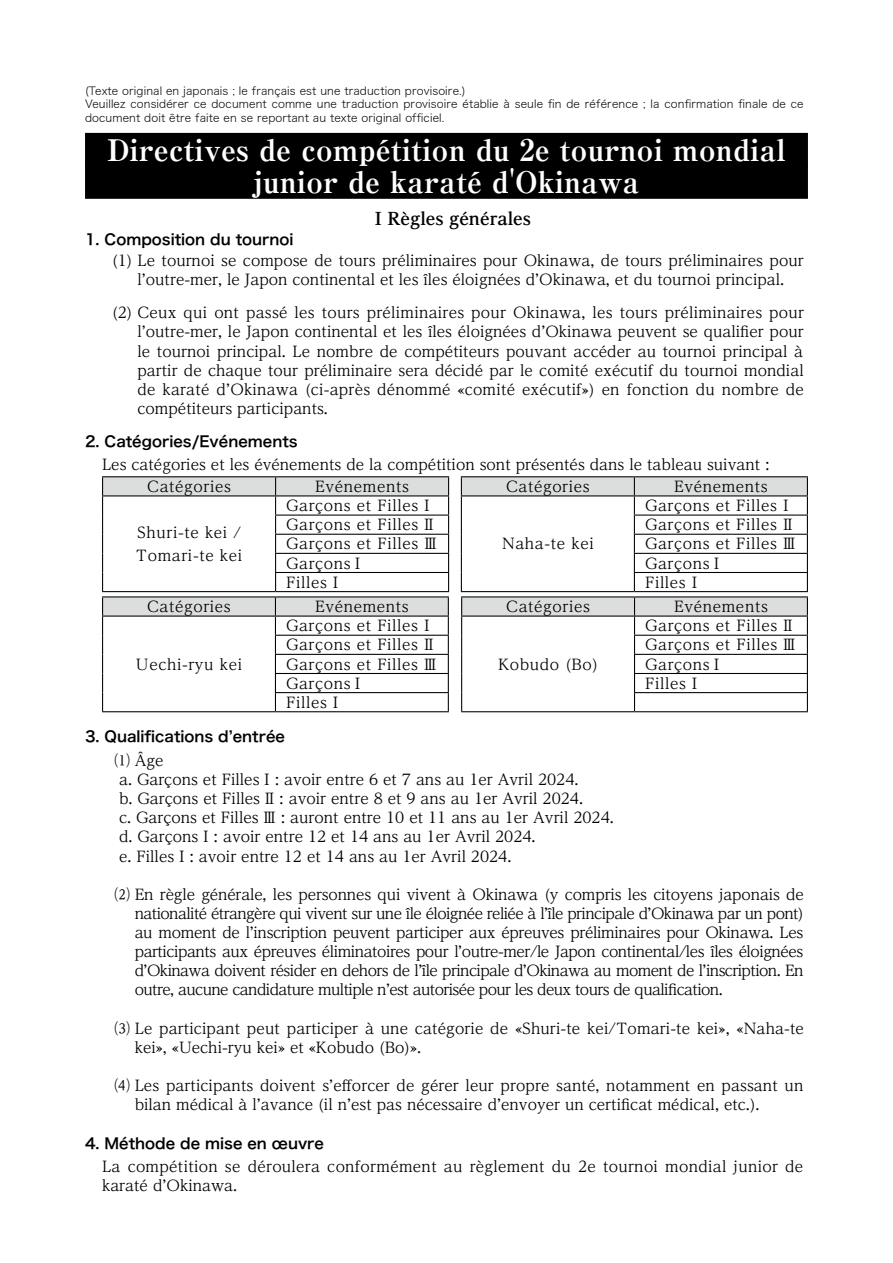
<style>
.page{position:relative;width:893px;height:1263px;background:#fff}
.page>*{position:absolute;margin:0;border:0;box-sizing:border-box;transform-origin:0 0}
.t1{font:700 expanded 29.7px/32px "Ryumin Pro";color:#fff;text-align:center}
.t2{font:700 expanded 16.95px "UD Reimin Pr 6 N";color:#000}
.t3{font:14.85px/19.2px "UD Reimin Pr 6 N";color:#000}
.t4{font:14.85px/23.4px "UD Reimin Pr 6 N";letter-spacing:.04em;color:#000}
.t5{font:14.85px "Hira Kaku Std W6";color:#000}
.t6{font:14.85px/19.2px "UD Reimin Pr 6 N";letter-spacing:.02em;color:#000}
.t7{font:11.1px/13.8px "Hira Kaku Std W2";letter-spacing:.01em;color:#000}
</style>
<div class="page">
<div style="left:85px;top:133px;width:723px;height:34px;background:#000"></div>
<div style="left:85px;top:165px;width:723px;height:34px;background:#000"></div>
<hr style="left:102px;top:476px;width:174px;height:1px;background:#000">
<hr style="left:276px;top:476px;width:173px;height:1px;background:#000">
<hr style="left:461px;top:476px;width:173px;height:1px;background:#000">
<hr style="left:634px;top:476px;width:174px;height:1px;background:#000">
<svg style="left:102px;top:477px;width:706px;height:114px"></svg>
<hr style="left:102px;top:591px;width:174px;height:1px;background:#000">
<hr style="left:276px;top:591px;width:173px;height:1px;background:#000">
<hr style="left:461px;top:591px;width:173px;height:1px;background:#000">
<hr style="left:634px;top:591px;width:174px;height:1px;background:#000">
<hr style="left:102px;top:596px;width:173px;height:1px;background:#000">
<hr style="left:275px;top:596px;width:174px;height:1px;background:#000">
<hr style="left:461px;top:596px;width:173px;height:1px;background:#000">
<hr style="left:634px;top:596px;width:174px;height:1px;background:#000">
<svg style="left:102px;top:597px;width:706px;height:114px"></svg>
<hr style="left:102px;top:711px;width:173px;height:1px;background:#000">
<hr style="left:275px;top:711px;width:174px;height:1px;background:#000">
<hr style="left:461px;top:711px;width:173px;height:1px;background:#000">
<hr style="left:634px;top:711px;width:174px;height:1px;background:#000">
<p class="t7" style="left:85px;top:83px;width:720px">(Texte original en japonais ; le français est une traduction provisoire.)<br>Veuillez considérer ce document comme une traduction provisoire établie à seule fin de référence ; la confirmation finale de ce document doit être faite en se reportant au texte original officiel.</p>
<h1 class="t1" style="left:107px;top:132px;width:680px">Directives de compétition du 2e tournoi mondial junior de karaté d'Okinawa</h1>
<p class="t2" style="left:375px;top:205px;width:158px">I Règles générales</p>
<p class="t5" style="left:85px;top:228px;width:210px">1. Composition du tournoi</p>
<p class="t3" style="left:137px;top:250px;width:668px;text-indent:-35px">　(1) Le tournoi se compose de tours préliminaires pour Okinawa, de tours préliminaires pour l’outre-mer, le Japon continental et les îles éloignées d’Okinawa, et du tournoi principal.</p>
<p class="t3" style="left:137px;top:303px;width:668px;text-align:justify;text-indent:-35px">　(2) Ceux qui ont passé les tours préliminaires pour Okinawa, les tours préliminaires pour l’outre-mer, le Japon continental et les îles éloignées d’Okinawa peuvent se qualifier pour le tournoi principal. Le nombre de compétiteurs pouvant accéder au tournoi principal à partir de chaque tour préliminaire sera décidé par le comité exécutif du tournoi mondial de karaté d’Okinawa (ci-après dénommé «comité exécutif») en fonction du nombre de compétiteurs participants.</p>
<p class="t5" style="left:85px;top:430px;width:214px">2. Catégories/Evénements</p>
<p class="t3" style="left:147px;top:453px;width:624px;line-height:21.8px;text-indent:-45px">Les catégories et les événements de la compétition sont présentés dans le tableau suivant :<br>Catégories</p>
<p class="t4" style="left:315px;top:474px;width:95px">Evénements</p>
<p class="t4" style="left:506px;top:474px;width:85px">Catégories</p>
<p class="t4" style="left:674px;top:474px;width:95px">Evénements</p>
<p class="t4" style="left:136px;top:520px;width:108px">Shuri-te kei /<br>Tomari-te kei</p>
<p class="t4" style="left:286px;top:493px;width:150px">Garçons et Filles Ⅰ</p>
<p class="t4" style="left:645px;top:493px;width:150px">Garçons et Filles Ⅰ</p>
<p class="t4" style="left:286px;top:512px;width:152px">Garçons et Filles Ⅱ</p>
<p class="t4" style="left:645px;top:512px;width:152px">Garçons et Filles Ⅱ</p>
<p class="t4" style="left:286px;top:532px;width:153px">Garçons et Filles Ⅲ</p>
<p class="t4" style="left:645px;top:532px;width:153px">Garçons et Filles Ⅲ</p>
<p class="t4" style="left:286px;top:551px;width:80px">GarçonsⅠ</p>
<p class="t4" style="left:645px;top:551px;width:80px">GarçonsⅠ</p>
<p class="t3" style="left:286px;top:572px;width:58px">Filles Ⅰ</p>
<p class="t3" style="left:645px;top:572px;width:58px">Filles Ⅰ</p>
<p class="t4" style="left:502px;top:532px;width:93px">Naha-te kei</p>
<p class="t4" style="left:147px;top:594px;width:85px">Catégories</p>
<p class="t4" style="left:315px;top:594px;width:95px">Evénements</p>
<p class="t4" style="left:506px;top:594px;width:85px">Catégories</p>
<p class="t4" style="left:674px;top:594px;width:95px">Evénements</p>
<p class="t4" style="left:136px;top:652px;width:108px">Uechi-ryu kei</p>
<p class="t4" style="left:286px;top:613px;width:150px">Garçons et Filles Ⅰ</p>
<p class="t4" style="left:645px;top:613px;width:152px">Garçons et Filles Ⅱ</p>
<p class="t4" style="left:286px;top:633px;width:152px">Garçons et Filles Ⅱ</p>
<p class="t4" style="left:645px;top:633px;width:153px">Garçons et Filles Ⅲ</p>
<p class="t4" style="left:286px;top:652px;width:153px">Garçons et Filles Ⅲ</p>
<p class="t4" style="left:645px;top:652px;width:80px">GarçonsⅠ</p>
<p class="t4" style="left:286px;top:671px;width:80px">GarçonsⅠ</p>
<p class="t3" style="left:645px;top:673px;width:58px">Filles Ⅰ</p>
<p class="t3" style="left:286px;top:692px;width:58px">Filles Ⅰ</p>
<p class="t4" style="left:498px;top:652px;width:102px">Kobudo (Bo)</p>
<p class="t5" style="left:85px;top:725px;width:201px">3. Qualifications d’entrée</p>
<p class="t3" style="left:119px;top:750px;width:496px;text-indent:-17px">　⑴ Âge<br>a. Garçons et Filles Ⅰ : avoir entre 6 et 7 ans au 1er Avril 2024.<br>b. Garçons et Filles Ⅱ : avoir entre 8 et 9 ans au 1er Avril 2024.<br>c. Garçons et Filles Ⅲ : auront entre 10 et 11 ans au 1er Avril 2024. d. Garçons Ⅰ : avoir entre 12 et 14 ans au 1er Avril 2024.<br>e. Filles Ⅰ : avoir entre 12 et 14 ans au 1er Avril 2024.</p>
<p class="t3" style="left:135px;top:884px;width:671px;text-align:justify;text-indent:-33px">　⑵ En règle générale, les personnes qui vivent à Okinawa (y compris les citoyens japonais de nationalité étrangère qui vivent sur une île éloignée reliée à l’île principale d’Okinawa par un pont) au moment de l’inscription peuvent participer aux épreuves préliminaires pour Okinawa. Les participants aux épreuves éliminatoires pour l’outre-mer/le Japon continental/les îles éloignées d’Okinawa doivent résider en dehors de l’île principale d’Okinawa au moment de l’inscription. En outre, aucune candidature multiple n’est autorisée pour les deux tours de qualification.</p>
<p class="t3" style="left:135px;top:1018px;width:671px;text-indent:-33px">　⑶ Le participant peut participer à une catégorie de «Shuri-te kei/Tomari-te kei», «Naha-te kei», «Uechi-ryu kei» et «Kobudo (Bo)».</p>
<p class="t3" style="left:135px;top:1075px;width:670px;text-indent:-33px">　⑷ Les participants doivent s’efforcer de gérer leur propre santé, notamment en passant un bilan médical à l’avance (il n’est pas nécessaire d’envoyer un certificat médical, etc.).</p>
<p class="t5" style="left:85px;top:1131px;width:241px">4. Méthode de mise en œuvre</p>
<p class="t6" style="left:102px;top:1156px;width:703px">La compétition se déroulera conformément au règlement du 2e tournoi mondial junior de karaté d’Okinawa.</p>
</div>
